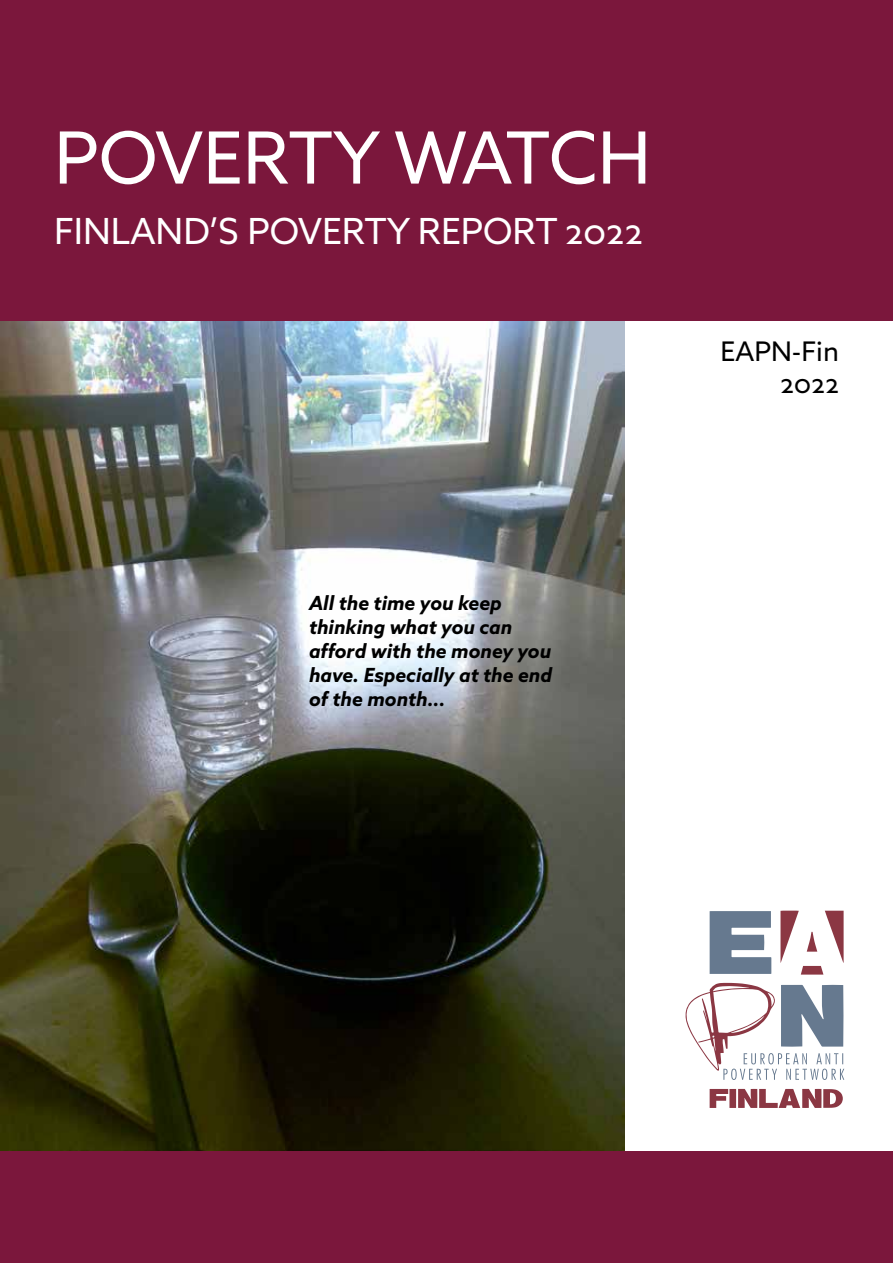
<style>
.page{position:relative;width:893px;height:1263px;background:#fff}
.page>*{position:absolute;margin:0;border:0;box-sizing:border-box;transform-origin:0 0}
.t1{font:700 72px "Calibri";color:#fff}
.t2{font:72px "Azo Sans";letter-spacing:-.005em;color:#fff}
.t3{font:42px "Calibri";color:#fff}
.t4{font:36px "Azo Sans";color:#fff}
.t5{font:33px/33.8px "Calibri";color:#000;text-align:right}
.t6{font:27px/32.4px "Azo Sans";color:#000;text-align:right}
.t7{font:italic 700 24.6px/31.3px "Calibri";color:#000}
.t8{font:italic 700 19.5px/24px "Azo Sans";color:#000}
</style>
<div class="page">
<img style="left:0;top:320px;width:625px;height:832px">
<svg style="left:710px;top:911px;width:61px;height:63px"></svg>
<svg style="left:780px;top:910px;width:64px;height:64px"></svg>
<svg style="left:710px;top:1089px;width:133px;height:19px"></svg>
<svg style="left:685px;top:983px;width:159px;height:97px"></svg>
<div style="left:0;top:0;width:893px;height:320px;background:#7b173c"></div>
<div style="left:0;top:1152px;width:893px;height:111px;background:#7b173c"></div>
<h1 class="t1" style="left:51px;top:107px;width:457px">KÖYHYYSVAHTI</h1>
<h2 class="t3" style="left:51px;top:193px;width:587px">SUOMEN KÖYHYYSRAPORTTI 2022</h2>
<h1 class="t2" style="left:54px;top:112px;width:599px">POVERTY WATCH</h1>
<h3 class="t4" style="left:54px;top:208px;width:591px">FINLAND’S POVERTY REPORT 2022</h3>
<h3 class="t5" style="left:719px;top:334px;width:125px">EAPN-Fin<br>2022</h3>
<h3 class="t6" style="left:721px;top:335px;width:120px">EAPN-Fin<br>2022</h3>
<p class="t7" style="left:309px;top:587px;width:216px">Joka päivä<br>joutuu miettimään, mihin rahat riittävät.</p>
<p class="t8" style="left:309px;top:591px;width:245px">All the time you keep thinking what you can afford with the money you have. Especially at the end of the month...</p>
</div>
